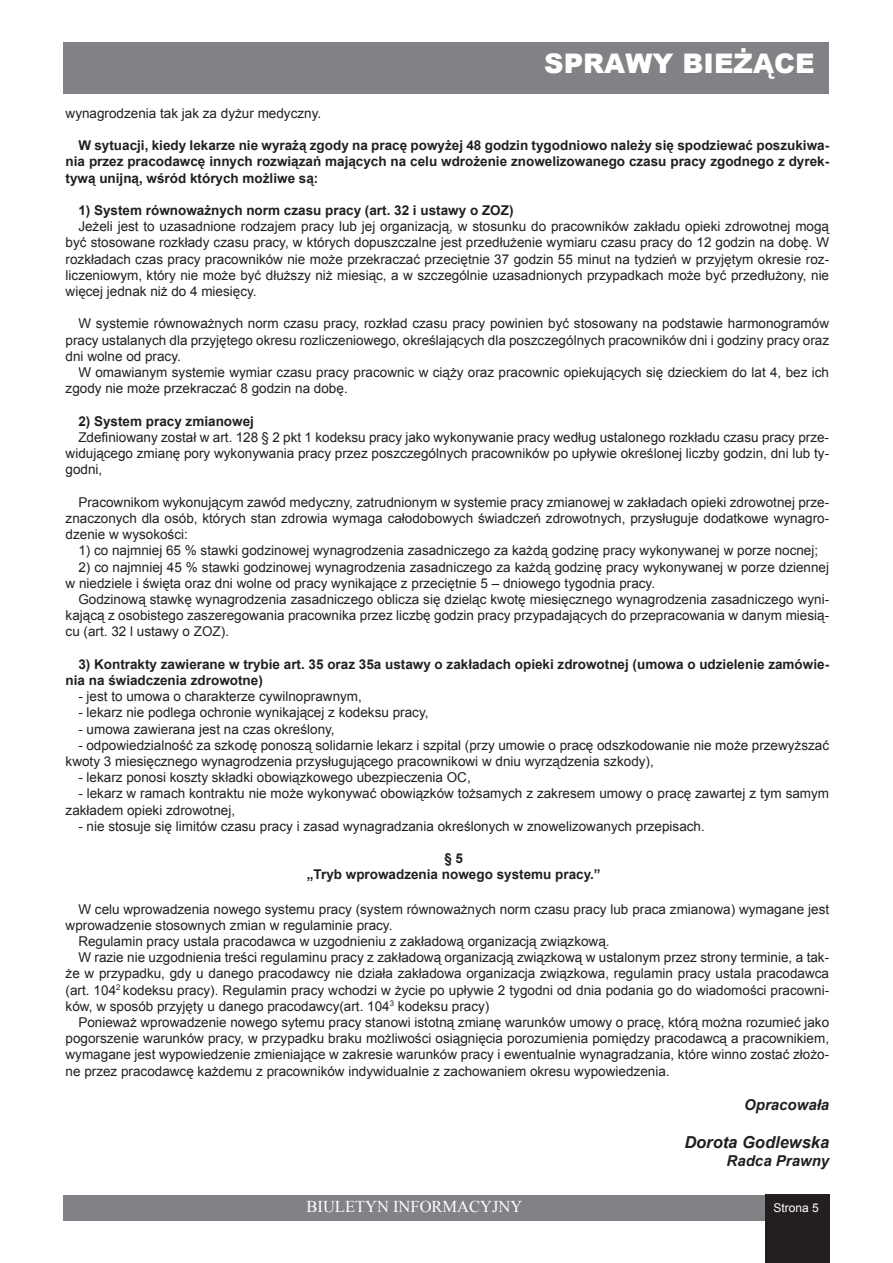
<style>
.page{position:relative;width:893px;height:1263px;background:#fff}
.page>*{position:absolute;margin:0;border:0;box-sizing:border-box;transform-origin:0 0}
.t1{font:900 27px "Arial";color:#fff}
.t2{font:16.5px "Times New Roman";color:#fff}
.t3{font:italic 700 16.5px "Arial";color:#231f20}
.t4{font:italic 700 15px "Arial";color:#231f20}
.t5{font:13.5px/16.2px "Arial";color:#231f20;text-align:justify}
.t6{font:700 13.5px/16.2px "Arial";color:#231f20;text-align:justify}
.t7{font:12px "Arial";color:#fff}
</style>
<div class="page">
<div style="left:64px;top:43px;width:765px;height:51px;background:#808285"></div>
<div style="left:64px;top:1195px;width:765px;height:25px;background:#808285"></div>
<div style="left:765px;top:1195px;width:64px;height:68px;background:#231f20"></div>
<h1 class="t1" style="left:544px;top:44px;width:272px">SPRAWY BIEŻĄCE</h1>
<p class="t5" style="left:66px;top:105px;width:257px">wynagrodzenia tak jak za dyżur medyczny.</p>
<p class="t6" style="left:66px;top:138px;width:765px;text-indent:13px">W sytuacji, kiedy lekarze nie wyrażą zgody na pracę powyżej 48 godzin tygodniowo należy się spodziewać poszukiwa&shy;nia przez pracodawcę innych rozwiązań mających na celu wdrożenie znowelizowanego czasu pracy zgodnego z dyrek&shy;tywą unijną, wśród których możliwe są:</p>
<p class="t6" style="left:78px;top:203px;width:437px">1) System równoważnych norm czasu pracy (art. 32 i ustawy o ZOZ)</p>
<p class="t5" style="left:66px;top:219px;width:765px;text-indent:13px">Jeżeli jest to uzasadnione rodzajem pracy lub jej organizacją, w stosunku do pracowników zakładu opieki zdrowotnej mogą być stosowane rozkłady czasu pracy, w których dopuszczalne jest przedłużenie wymiaru czasu pracy do 12 godzin na dobę. W rozkładach czas pracy pracowników nie może przekraczać przeciętnie 37 godzin 55 minut na tydzień w przyjętym okresie roz&shy;liczeniowym, który nie może być dłuższy niż miesiąc, a w szczególnie uzasadnionych przypadkach może być przedłużony, nie więcej jednak niż do 4 miesięcy.</p>
<p class="t5" style="left:66px;top:316px;width:765px;text-indent:13px">W systemie równoważnych norm czasu pracy, rozkład czasu pracy powinien być stosowany na podstawie harmonogramów pracy ustalanych dla przyjętego okresu rozliczeniowego, określających dla poszczególnych pracowników dni i godziny pracy oraz dni wolne od pracy.</p>
<p class="t5" style="left:66px;top:364px;width:765px;text-indent:13px">W omawianym systemie wymiar czasu pracy pracownic w ciąży oraz pracownic opiekujących się dzieckiem do lat 4, bez ich zgody nie może przekraczać 8 godzin na dobę.</p>
<p class="t6" style="left:78px;top:413px;width:177px">2) System pracy zmianowej</p>
<p class="t5" style="left:66px;top:429px;width:765px;text-indent:13px">Zdefiniowany został w art. 128 § 2 pkt 1 kodeksu pracy jako wykonywanie pracy według ustalonego rozkładu czasu pracy prze&shy;widującego zmianę pory wykonywania pracy przez poszczególnych pracowników po upływie określonej liczby godzin, dni lub ty&shy;godni,</p>
<p class="t5" style="left:66px;top:494px;width:765px;text-indent:13px">Pracownikom wykonującym zawód medyczny, zatrudnionym w systemie pracy zmianowej w zakładach opieki zdrowotnej prze&shy;znaczonych dla osób, których stan zdrowia wymaga całodobowych świadczeń zdrowotnych, przysługuje dodatkowe wynagro&shy;dzenie w wysokości:</p>
<p class="t5" style="left:78px;top:543px;width:741px">1) co najmniej 65 % stawki godzinowej wynagrodzenia zasadniczego za każdą godzinę pracy wykonywanej w porze nocnej;</p>
<p class="t5" style="left:66px;top:559px;width:765px;text-indent:13px">2) co najmniej 45 % stawki godzinowej wynagrodzenia zasadniczego za każdą godzinę pracy wykonywanej w porze dziennej w niedziele i święta oraz dni wolne od pracy wynikające z przeciętnie 5 – dniowego tygodnia pracy.</p>
<p class="t5" style="left:66px;top:591px;width:765px;text-indent:13px">Godzinową stawkę wynagrodzenia zasadniczego oblicza się dzieląc kwotę miesięcznego wynagrodzenia zasadniczego wyni&shy;kającą z osobistego zaszeregowania pracownika przez liczbę godzin pracy przypadających do przepracowania w danym miesią&shy;cu (art. 32 l ustawy o ZOZ).</p>
<p class="t6" style="left:66px;top:656px;width:765px;text-indent:13px">3) Kontrakty zawierane w trybie art. 35 oraz 35a ustawy o zakładach opieki zdrowotnej (umowa o udzielenie zamówie&shy;nia na świadczenia zdrowotne)</p>
<p class="t5" style="left:78px;top:688px;width:285px">- jest to umowa o charakterze cywilnoprawnym,</p>
<p class="t5" style="left:78px;top:705px;width:352px">- lekarz nie podlega ochronie wynikającej z kodeksu pracy,</p>
<p class="t5" style="left:78px;top:721px;width:258px">- umowa zawierana jest na czas określony,</p>
<p class="t5" style="left:66px;top:737px;width:765px;text-indent:13px">- odpowiedzialność za szkodę ponoszą solidarnie lekarz i szpital (przy umowie o pracę odszkodowanie nie może przewyższać kwoty 3 miesięcznego wynagrodzenia przysługującego pracownikowi w dniu wyrządzenia szkody),</p>
<p class="t5" style="left:78px;top:769px;width:394px">- lekarz ponosi koszty składki obowiązkowego ubezpieczenia OC,</p>
<p class="t5" style="left:66px;top:786px;width:765px;text-indent:13px">- lekarz w ramach kontraktu nie może wykonywać obowiązków tożsamych z zakresem umowy o pracę zawartej z tym samym zakładem opieki zdrowotnej,</p>
<p class="t5" style="left:78px;top:818px;width:628px">- nie stosuje się limitów czasu pracy i zasad wynagradzania określonych w znowelizowanych przepisach.</p>
<p class="t6" style="left:307px;top:851px;width:295px;text-align:center">§ 5<br>„Tryb wprowadzenia nowego systemu pracy.”</p>
<p class="t5" style="left:78px;top:901px;width:752px">W celu wprowadzenia nowego systemu pracy (system równoważnych norm czasu pracy lub praca zmianowa) wymagane jest</p>
<p class="t5" style="left:66px;top:917px;width:328px">wprowadzenie stosownych zmian w regulaminie pracy.</p>
<p class="t5" style="left:78px;top:933px;width:533px">Regulamin pracy ustala pracodawca w uzgodnieniu z zakładową organizacją związkową.</p>
<p class="t5" style="left:78px;top:949px;width:752px">W razie nie uzgodnienia treści regulaminu pracy z zakładową organizacją związkową w ustalonym przez strony terminie, a tak-</p>
<p class="t5" style="left:66px;top:966px;width:765px">że w przypadku, gdy u danego pracodawcy nie działa zakładowa organizacja związkowa, regulamin pracy ustala pracodawca</p>
<p class="t5" style="left:66px;top:982px;width:765px">(art. 104<sup>2</sup> kodeksu pracy). Regulamin pracy wchodzi w życie po upływie 2 tygodni od dnia podania go do wiadomości pracowni-</p>
<p class="t5" style="left:66px;top:998px;width:425px">ków, w sposób przyjęty u danego pracodawcy(art. 104<sup>3</sup> kodeksu pracy)</p>
<p class="t5" style="left:78px;top:1014px;width:752px">Ponieważ wprowadzenie nowego sytemu pracy stanowi istotną zmianę warunków umowy o pracę, którą można rozumieć jako</p>
<p class="t5" style="left:66px;top:1030px;width:765px">pogorszenie warunków pracy, w przypadku braku możliwości osiągnięcia porozumienia pomiędzy pracodawcą a pracownikiem,</p>
<p class="t5" style="left:66px;top:1047px;width:765px">wymagane jest wypowiedzenie zmieniające w zakresie warunków pracy i ewentualnie wynagradzania, które winno zostać złożo-</p>
<p class="t5" style="left:66px;top:1063px;width:605px">ne przez pracodawcę każdemu z pracowników indywidualnie z zachowaniem okresu wypowiedzenia.</p>
<p class="t4" style="left:744px;top:1095px;width:87px">Opracowała</p>
<p class="t3" style="left:684px;top:1131px;width:146px">Dorota Godlewska</p>
<p class="t4" style="left:727px;top:1150px;width:104px">Radca Prawny</p>
<p class="t2" style="left:306px;top:1195px;width:217px">BIULETYN INFORMACYJNY</p>
<p class="t7" style="left:773px;top:1200px;width:47px">Strona 5</p>
</div>
